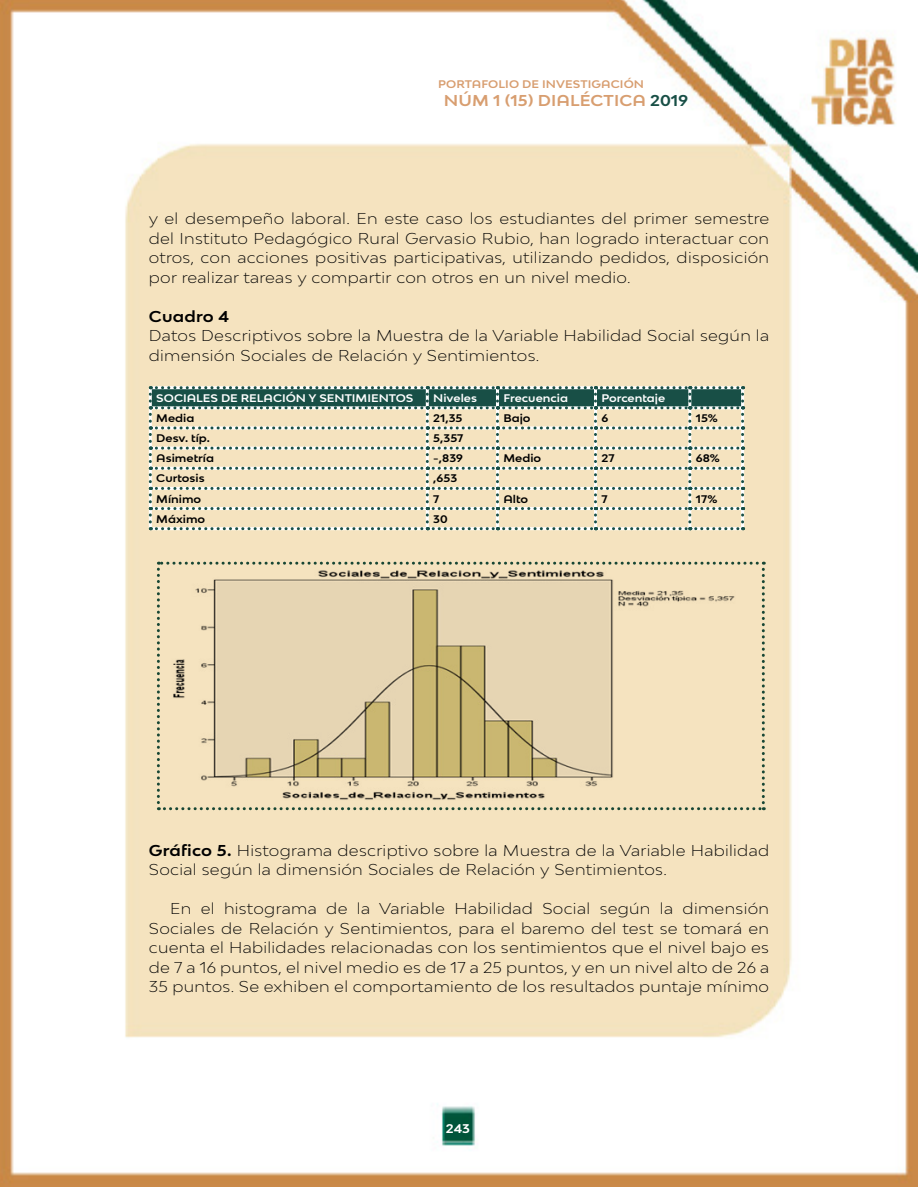
<style>
.page{position:relative;width:918px;height:1188px;background:#fff}
.page>*{position:absolute;margin:0;border:0;box-sizing:border-box;transform-origin:0 0}
.t1{font:300 expanded 15px/19.5px "Bw Modelica";letter-spacing:.02em;color:#000;text-align:justify}
.t2{font:700 expanded 15px "Bw Modelica SS01";letter-spacing:.01em;color:#d89e70}
.t3{font:700 expanded 15px "Bw Modelica SS01";letter-spacing:.02em;color:#000}
.t4{font:700 expanded 12px "Bw Modelica SS01";color:#fff}
.t5{font:700 expanded 10.5px "Bw Modelica SS01";color:#000}
.t6{font:700 expanded 10.5px "Bw Modelica SS01";color:#fff}
.t7{font:700 expanded 10.5px "Bw Modelica SS01";letter-spacing:.01em;color:#d89e70}
.s1{color:#184f46}
.s2{font-family:"Bw Modelica SS01";font-weight:700}
</style>
<div class="page">
<img style="left:0;top:0;width:918px;height:1187px">
<hr style="left:149px;top:428px;width:3px;height:20px;background:#fff">
<hr style="left:426px;top:428px;width:3px;height:20px;background:#fff">
<hr style="left:496px;top:428px;width:3px;height:20px;background:#fff">
<hr style="left:594px;top:428px;width:3px;height:20px;background:#fff">
<hr style="left:688px;top:428px;width:3px;height:20px;background:#fff">
<hr style="left:741px;top:428px;width:3px;height:20px;background:#fff">
<svg style="left:149px;top:386px;width:595px;height:55px;background:#a4af99"></svg>
<svg style="left:149px;top:447px;width:595px;height:83px;background:#e6dbbe"></svg>
<svg style="left:157px;top:562px;width:608px;height:248px;background:#e0cfaa"></svg>
<p class="t7" style="left:438px;top:77px;width:207px">PORTAFOLIO DE INVESTIGACIÓN</p>
<p class="t2" style="left:444px;top:91px;width:246px">NÚM 1 (15) DIALÉCTICA <span class="s1">2019</span></p>
<p class="t1" style="left:149px;top:209px;width:622px">y el desempeño laboral. En este caso los estudiantes del primer semestre del Instituto Pedagógico Rural Gervasio Rubio, han logrado interactuar con otros, con acciones positivas participativas, utilizando pedidos, disposición por realizar tareas y compartir con otros en un nivel medio.</p>
<p class="t3" style="left:149px;top:306px;width:82px">Cuadro 4</p>
<p class="t1" style="left:149px;top:326px;width:622px">Datos Descriptivos sobre la Muestra de la Variable Habilidad Social según la dimensión Sociales de Relación y Sentimientos.</p>
<p class="t6" style="left:156px;top:391px;width:259px">SOCIALES DE RELACIÓN Y SENTIMIENTOS</p>
<p class="t6" style="left:433px;top:391px;width:45px">Niveles</p>
<p class="t6" style="left:503px;top:391px;width:66px">Frecuencia</p>
<p class="t6" style="left:601px;top:391px;width:65px">Porcentaje</p>
<p class="t5" style="left:156px;top:411px;width:40px">Media</p>
<p class="t5" style="left:433px;top:411px;width:31px">21,35</p>
<p class="t5" style="left:503px;top:411px;width:29px">Bajo</p>
<p class="t5" style="left:601px;top:411px;width:8px">6</p>
<p class="t5" style="left:696px;top:411px;width:24px">15%</p>
<p class="t5" style="left:156px;top:431px;width:55px">Desv. típ.</p>
<p class="t5" style="left:433px;top:431px;width:32px">5,357</p>
<p class="t5" style="left:156px;top:452px;width:59px">Asimetría</p>
<p class="t5" style="left:433px;top:452px;width:31px">-,839</p>
<p class="t5" style="left:503px;top:452px;width:39px">Medio</p>
<p class="t5" style="left:601px;top:452px;width:15px">27</p>
<p class="t5" style="left:696px;top:452px;width:26px">68%</p>
<p class="t5" style="left:156px;top:472px;width:50px">Curtosis</p>
<p class="t5" style="left:433px;top:472px;width:25px">,653</p>
<p class="t5" style="left:156px;top:492px;width:46px">Mínimo</p>
<p class="t5" style="left:433px;top:492px;width:8px">7</p>
<p class="t5" style="left:503px;top:492px;width:26px">Alto</p>
<p class="t5" style="left:601px;top:492px;width:8px">7</p>
<p class="t5" style="left:696px;top:492px;width:23px">17%</p>
<p class="t5" style="left:156px;top:512px;width:50px">Máximo</p>
<p class="t5" style="left:433px;top:512px;width:16px">30</p>
<p class="t1" style="left:149px;top:840px;width:622px"><span class="s2">Gráfico 5.</span> Histograma descriptivo sobre la Muestra de la Variable Habilidad<br>Social según la dimensión Sociales de Relación y Sentimientos.</p>
<p class="t1" style="left:149px;top:899px;width:622px;text-indent:21px">En el histograma de la Variable Habilidad Social según la dimensión Sociales de Relación y Sentimientos, para el baremo del test se tomará en cuenta el Habilidades relacionadas con los sentimientos que el nivel bajo es de 7 a 16 puntos, el nivel medio es de 17 a 25 puntos, y en un nivel alto de 26 a 35 puntos. Se exhiben el comportamiento de los resultados puntaje mínimo</p>
<p class="t4" style="left:446px;top:1120px;width:26px">243</p>
</div>
